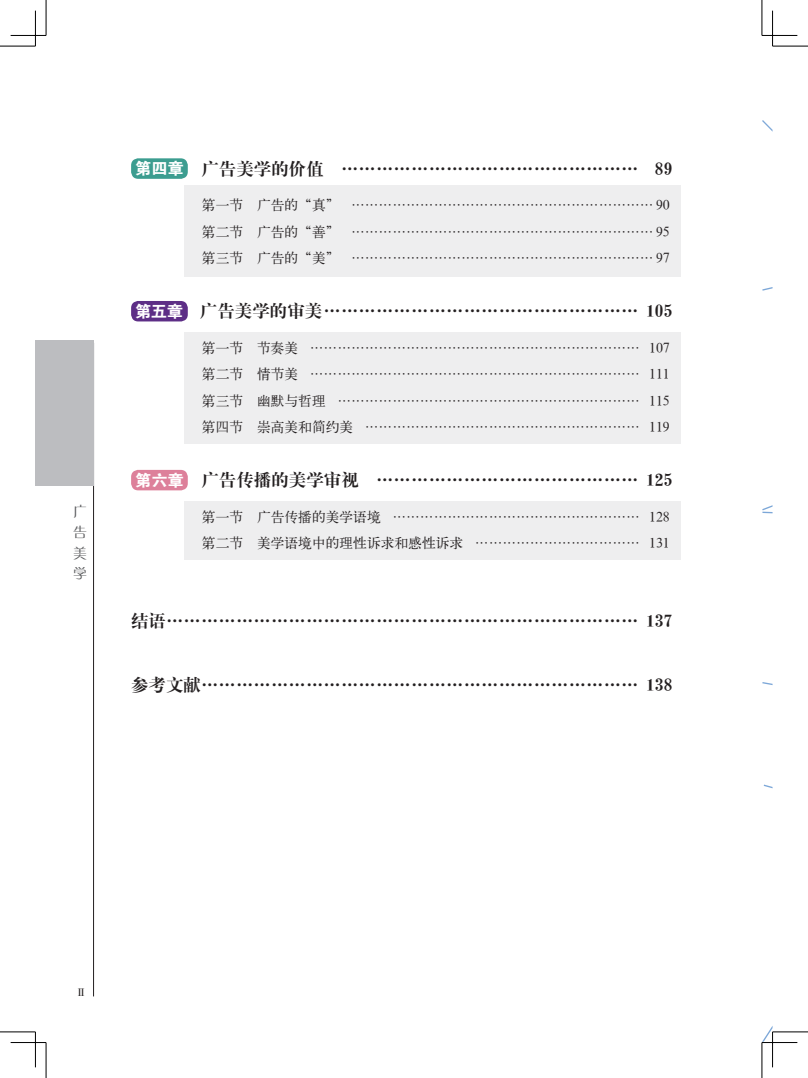
<style>
.page{position:relative;width:808px;height:1078px;background:#fff}
.page>*{position:absolute;margin:0;border:0;box-sizing:border-box;transform-origin:0 0}
.t1{font:17.5px "H Ya 4 gj";color:#231f20}
.t2{font:13.75px/26.2px "H Ya 1 gj";color:#231f20;text-align:justify}
.t3{font:13.75px/20.6px "FZZQJW GB1 0";color:#57585a;text-align:justify}
.t4{font:11.25px "FZSSK GBK1 0";color:#231f20}
.s1{font-family:"FZDHTK GBK1 0";font-size:16.25px;color:#fff}
</style>
<div class="page">
<hr style="left:93px;top:343px;width:1px;height:653px;background:#231f20">
<div style="left:35px;top:340px;width:59px;height:145px;background:#bcbdc0"></div>
<svg style="left:762px;top:1026px;width:10px;height:15px"></svg>
<svg style="left:764px;top:784px;width:8px;height:4px"></svg>
<svg style="left:762px;top:682px;width:10px;height:3px"></svg>
<svg style="left:762px;top:120px;width:10px;height:11px"></svg>
<svg style="left:762px;top:505px;width:10px;height:8px"></svg>
<svg style="left:762px;top:287px;width:10px;height:3px"></svg>
<div style="left:184px;top:185px;width:496px;height:92px;background:#eeeeef"></div>
<div style="left:184px;top:332px;width:496px;height:112px;background:#eeeeef"></div>
<div style="left:184px;top:501px;width:496px;height:58px;background:#eeeeef"></div>
<div style="left:131px;top:158px;width:57px;height:21px;background:#3c9d90;border-radius:7px"></div>
<div style="left:131px;top:301px;width:57px;height:20px;background:#5d2e86;border-radius:7px"></div>
<div style="left:131px;top:470px;width:57px;height:20px;background:#dd809a;border-radius:7px"></div>
<hr style="left:0;top:46px;width:35px;height:1px;background:#000">
<hr style="left:772px;top:46px;width:36px;height:1px;background:#000">
<hr style="left:0;top:1031px;width:35px;height:1px;background:#000">
<hr style="left:772px;top:1031px;width:36px;height:1px;background:#000">
<hr style="left:46px;top:0;width:1px;height:35px;background:#000">
<hr style="left:46px;top:1042px;width:1px;height:35px;background:#000">
<hr style="left:762px;top:0;width:1px;height:35px;background:#000">
<hr style="left:762px;top:1042px;width:1px;height:35px;background:#000">
<hr style="left:11px;top:35px;width:35px;height:1px;background:#000">
<hr style="left:762px;top:35px;width:35px;height:1px;background:#000">
<hr style="left:11px;top:1042px;width:35px;height:1px;background:#000">
<hr style="left:762px;top:1042px;width:35px;height:1px;background:#000">
<hr style="left:35px;top:11px;width:1px;height:35px;background:#000">
<hr style="left:35px;top:1031px;width:1px;height:36px;background:#000">
<hr style="left:772px;top:11px;width:1px;height:35px;background:#000">
<hr style="left:772px;top:1031px;width:1px;height:36px;background:#000">
<p class="t3" style="left:73px;top:501px;width:15px">广告美学</p>
<p class="t1" style="left:135px;top:159px;width:539px"><span class="s1">第四章</span>　广告美学的价值… …………………………………………… 89</p>
<p class="t2" style="left:202px;top:192px;width:469px">第一节 广告的“真” ………………………………………………………… 90第二节 广告的“善” ………………………………………………………… 95第三节 广告的“美” ………………………………………………………… 97</p>
<p class="t1" style="left:135px;top:302px;width:539px"><span class="s1">第五章</span>　广告美学的审美………………………………………………… 105</p>
<p class="t2" style="left:202px;top:335px;width:469px">第一节 节奏美 ……………………………………………………………… 107第二节 情节美 ……………………………………………………………… 111第三节 幽默与哲理 ………………………………………………………… 115第四节 崇高美和简约美 …………………………………………………… 119</p>
<p class="t1" style="left:135px;top:471px;width:539px"><span class="s1">第六章</span>　广告传播的美学审视… ……………………………………… 125</p>
<p class="t2" style="left:202px;top:503px;width:469px">第一节 广告传播的美学语境 ……………………………………………… 128第二节 美学语境中的理性诉求和感性诉求 ……………………………… 131</p>
<p class="t1" style="left:131px;top:611px;width:543px">结语……………………………………………………………………… 137</p>
<p class="t1" style="left:131px;top:675px;width:543px">参考文献………………………………………………………………… 138</p>
<p class="t4" style="left:78px;top:986px;width:8px">II</p>
</div>
